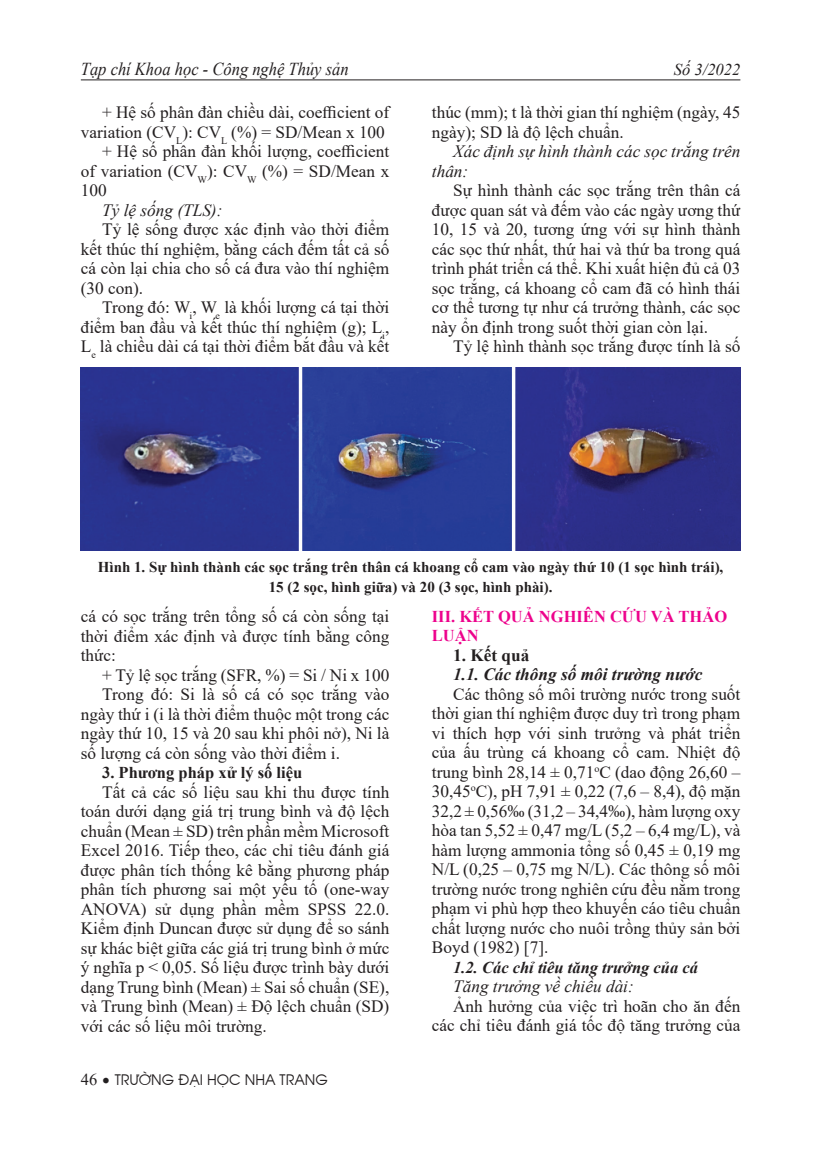
<style>
.page{position:relative;width:817px;height:1157px;background:#fff}
.page>*{position:absolute;margin:0;border:0;box-sizing:border-box;transform-origin:0 0}
.t1{font:italic 18.15px "Times New Roman";color:#231f20;scale:.91 1}
.t2{font:17.25px/19.5px "Times New Roman";color:#231f20;text-align:justify}
.t3{font:italic 17.25px/19.5px "Times New Roman";color:#231f20}
.t4{font:italic 700 17.25px "Times New Roman";color:#231f20}
.t5{font:700 17.25px "Times New Roman";color:#231f20}
.t6{font:700 16.5px/19.5px "Times New Roman";color:#ed028c}
.t7{font:italic 700 16.5px "Times New Roman";color:#231f20}
.t8{font:700 16.5px "Times New Roman";color:#231f20}
.t9{font:italic 16.5px "Times New Roman";color:#231f20}
.t10{font:700 15px/19.5px "Times New Roman";color:#231f20;text-align:center}
.t11{font:14.25px "Avant Garde";color:#231f20}
.s1{font-family:"Times New Roman";font-size:16.5px}
.s2{font-size:15px}
</style>
<div class="page">
<hr style="left:81px;top:79px;width:659px;height:1px;background:#231f20">
<img style="left:81px;top:368px;width:659px;height:182px">
<p class="t1" style="left:81px;top:57px;width:296px">Tạp chí Khoa học - Công nghệ Thủy sản</p>
<p class="t9" style="left:673px;top:58px;width:68px">Số 3/2022</p>
<p class="t2" style="left:102px;top:102px;width:289px">+ Hệ số phân đàn chiều dài, coefficient of</p>
<p class="t2" style="left:81px;top:122px;width:305px">variation (CV<sub>L</sub>): CV<sub>L</sub> (%) = SD/Mean x 100</p>
<p class="t2" style="left:102px;top:141px;width:289px">+ Hệ số phân đàn khối lượng, coefficient</p>
<p class="t2" style="left:81px;top:161px;width:310px">of variation (CV<sub>W</sub>): CV<sub>W</sub> (%) = SD/Mean x</p>
<p class="t2" style="left:81px;top:180px;width:27px">100</p>
<p class="t3" style="left:102px;top:200px;width:122px">Tỷ lệ sống (TLS):</p>
<p class="t2" style="left:81px;top:219px;width:310px;text-indent:21px">Tỷ lệ sống được xác định vào thời điểm kết thúc thí nghiệm, bằng cách đếm tất cả số cá còn lại chia cho số cá đưa vào thí nghiệm (30 con).</p>
<p class="t2" style="left:81px;top:297px;width:310px;text-indent:21px">Trong đó: W<sub>i</sub>, W<sub>e</sub> là khối lượng cá tại thời điểm ban đầu và kết thúc thí nghiệm (g); L<sub>i</sub>, L<sub>e</sub> là chiều dài cá tại thời điểm bắt đầu và kết</p>
<p class="t2" style="left:432px;top:102px;width:310px">thúc (mm); t là thời gian thí nghiệm (ngày, 45 ngày); SD là độ lệch chuẩn.</p>
<p class="t3" style="left:432px;top:141px;width:310px;text-indent:21px">Xác định sự hình thành các sọc trắng trên thân:</p>
<p class="t2" style="left:432px;top:180px;width:310px;text-indent:21px">Sự hình thành các sọc trắng trên thân cá được quan sát và đếm vào các ngày ương thứ 10, 15 và 20, tương ứng với sự hình thành các sọc thứ nhất, thứ hai và thứ ba trong quá trình phát triển cá thể. Khi xuất hiện đủ cả 03 sọc trắng, cá khoang cổ cam đã có hình thái cơ thể tương tự như cá trưởng thành, các sọc này ổn định trong suốt thời gian còn lại.</p>
<p class="t2" style="left:453px;top:336px;width:289px">Tỷ lệ hình thành sọc trắng được tính là số</p>
<p class="t10" style="left:98px;top:557px;width:627px">Hình 1. Sự hình thành các sọc trắng trên thân cá khoang cổ cam vào ngày thứ 10 (1 sọc hình trái),<br>15 (2 sọc, hình giữa) và 20 (3 sọc, hình phài).</p>
<p class="t2" style="left:81px;top:606px;width:310px">cá có sọc trắng trên tổng số cá còn sống tại thời điểm xác định và được tính bằng công thức:</p>
<p class="t2" style="left:102px;top:665px;width:289px">+ Tỷ lệ sọc trắng (SFR, %) = Si / Ni x 100</p>
<p class="t2" style="left:102px;top:684px;width:289px">Trong đó: Si là số cá có sọc trắng vào</p>
<p class="t2" style="left:81px;top:704px;width:310px">ngày thứ i (i là thời điểm thuộc một trong các</p>
<p class="t2" style="left:81px;top:723px;width:310px">ngày thứ 10, 15 và 20 sau khi phôi nở), Ni là</p>
<p class="t2" style="left:81px;top:742px;width:261px">số lượng cá còn sống vào thời điểm i.</p>
<p class="t8" style="left:102px;top:761px;width:201px">3. Phương pháp xử lý số liệu</p>
<p class="t2" style="left:81px;top:782px;width:310px;text-indent:21px">Tất cả các số liệu sau khi thu được tính toán dưới dạng giá trị trung bình và độ lệch chuẩn (Mean ± SD) trên phần mềm Microsoft Excel 2016. Tiếp theo, các chỉ tiêu đánh giá được phân tích thống kê bằng phương pháp phân tích phương sai một yếu tố (one‐way ANOVA) sử dụng phần mềm SPSS 22.0.<br>Kiểm định Duncan được sử dụng để so sánh sự khác biệt giữa các giá trị trung bình ở mức ý nghĩa p &lt; 0,05. Số liệu được trình bày dưới dạng Trung bình (Mean) ± Sai số chuẩn (SE), và Trung bình (Mean) ± Độ lệch chuẩn (SD) với các số liệu môi trường.</p>
<p class="t6" style="left:432px;top:606px;width:297px">III. KẾT QUẢ NGHIÊN CỨU VÀ THẢO<br>LUẬN</p>
<p class="t5" style="left:453px;top:642px;width:78px">1. Kết quả</p>
<p class="t4" style="left:453px;top:662px;width:251px">1.1. Các thông số môi trường nước</p>
<p class="t2" style="left:432px;top:683px;width:310px;text-indent:21px">Các thông số môi trường nước trong suốt thời gian thí nghiệm được duy trì trong phạm vi thích hợp với sinh trưởng và phát triển của ấu trùng cá khoang cổ cam. Nhiệt độ trung bình 28,14 ± 0,71<sup>o</sup>C (dao động 26,60 – 30,45<sup>o</sup>C), pH 7,91 ± 0,22 (7,6 – 8,4), độ mặn 32,2 ± 0,56‰ (31,2 – 34,4‰), hàm lượng oxy hòa tan 5,52 ± 0,47 mg/L (5,2 – 6,4 mg/L), và hàm lượng ammonia tổng số 0,45 ± 0,19 mg N/L (0,25 – 0,75 mg N/L). Các thông số môi trường nước trong nghiên cứu đều nằm trong phạm vi phù hợp theo khuyến cáo tiêu chuẩn chất lượng nước cho nuôi trồng thủy sản bởi Boyd (1982) [7].</p>
<p class="t7" style="left:453px;top:955px;width:246px">1.2. Các chỉ tiêu tăng trưởng của cá</p>
<p class="t3" style="left:453px;top:976px;width:182px">Tăng trưởng về chiều dài:</p>
<p class="t2" style="left:432px;top:995px;width:310px;text-align:right">Ảnh hưởng của việc trì hoãn cho ăn đến các chỉ tiêu đánh giá tốc độ tăng trưởng của</p>
<p class="t11" style="left:81px;top:1069px;width:248px"><span class="s1">46</span> <span class="s2">•</span> TRƯỜNG ĐẠI HỌC NHA TRANG</p>
</div>
